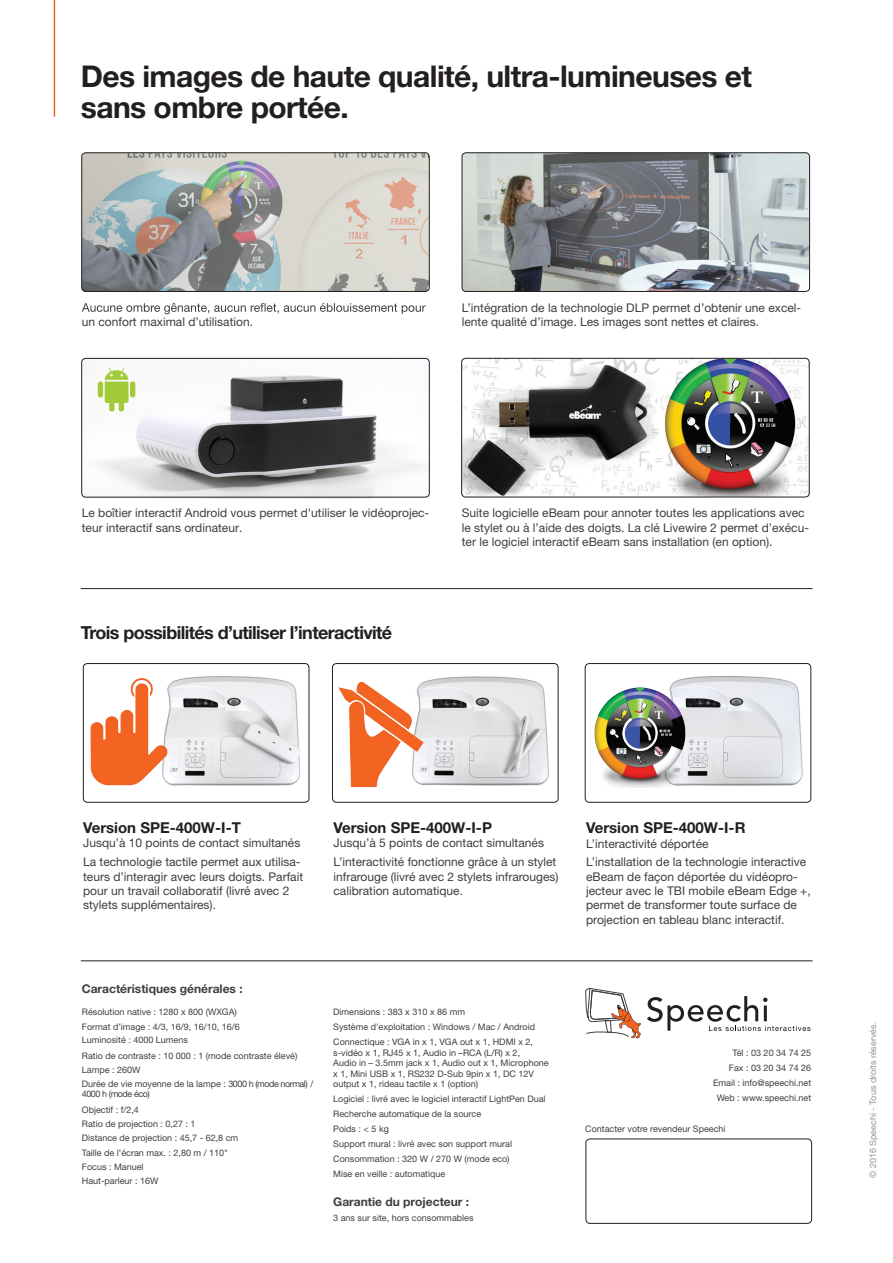
<style>
.page{position:relative;width:893px;height:1263px;background:#fff}
.page>*{position:absolute;margin:0;border:0;box-sizing:border-box;transform-origin:0 0}
.t1{font:700 30px/31.5px "Helvetica Neue LT Std";letter-spacing:-.02em;color:#231f20}
.t2{font:700 18px "Helvetica Neue LT Std";letter-spacing:-.035em;color:#231f20}
.t3{font:700 15px "Helvetica Neue LT Std";color:#231f20}
.t4{font:12px/14.4px "Helvetica Neue LT Std";color:#3e3e3f}
.t5{font:700 12px "Helvetica Neue LT Std";color:#3e3e3f}
.t6{font:9px/15px "Helvetica Neue LT Std";color:#3e3e3f}
.t7{font:9px "Helvetica Neue LT Std";color:#939598}
.t8{font:9px/15.8px "Helvetica Neue LT Std";letter-spacing:-.05em;color:#3e3e3f}
</style>
<div class="page">
<img style="left:431px;top:663px;width:128px;height:139px">
<img style="left:185px;top:663px;width:125px;height:139px">
<img style="left:634px;top:663px;width:178px;height:139px">
<img style="left:82px;top:357px;width:348px;height:142px">
<hr style="left:81px;top:960px;width:731px;height:1px;background:#231f20">
<hr style="left:81px;top:588px;width:731px;height:1px;background:#231f20">
<hr style="left:54px;top:0;width:1px;height:117px;background:#f36421">
<svg style="left:82px;top:303px;width:344px;height:11px"></svg>
<img style="left:82px;top:153px;width:347px;height:138px">
<div style="left:82px;top:153px;width:347px;height:139px;border:1px solid #231f20;border-radius:4px"></div>
<div style="left:82px;top:358px;width:347px;height:139px;border:1px solid #231f20;border-radius:4px"></div>
<img style="left:462px;top:153px;width:347px;height:138px">
<div style="left:462px;top:153px;width:348px;height:139px;border:1px solid #231f20;border-radius:4px"></div>
<img style="left:462px;top:358px;width:347px;height:139px">
<div style="left:461px;top:358px;width:348px;height:139px;border:1px solid #231f20;border-radius:4px"></div>
<div style="left:586px;top:1139px;width:226px;height:84px;border:1px solid #231f20;border-radius:4px"></div>
<svg style="left:585px;top:987px;width:56px;height:51px"></svg>
<svg style="left:647px;top:996px;width:163px;height:35px"></svg>
<div style="left:332px;top:663px;width:226px;height:139px;border:1px solid #231f20;border-radius:4px"></div>
<div style="left:585px;top:663px;width:226px;height:139px;border:1px solid #231f20;border-radius:4px"></div>
<div style="left:83px;top:663px;width:226px;height:139px;border:1px solid #231f20;border-radius:4px"></div>
<img style="left:82px;top:676px;width:103px;height:114px">
<img style="left:332px;top:680px;width:100px;height:107px">
<img style="left:586px;top:681px;width:103px;height:106px">
<svg style="left:98px;top:368px;width:37px;height:44px"></svg>
<h1 class="t1" style="left:81px;top:60px;width:673px">Des images de haute qualité, ultra-lumineuses et sans ombre portée.</h1>
<p class="t4" style="left:82px;top:314px;width:173px">un confort maximal d’utilisation.</p>
<p class="t4" style="left:462px;top:300px;width:341px">L’intégration de la technologie DLP permet d’obtenir une excel&shy;lente qualité d’image. Les images sont nettes et claires.</p>
<p class="t4" style="left:82px;top:506px;width:349px">Le boîtier interactif Android vous permet d'utiliser le vidéoprojec&shy;teur interactif sans ordinateur.</p>
<h2 class="t2" style="left:81px;top:622px;width:313px">Trois possibilités d’utiliser l’interactivité</h2>
<p class="t4" style="left:462px;top:506px;width:349px">Suite logicielle eBeam pour annoter toutes les applications avec le stylet ou à l’aide des doigts. La clé Livewire 2 permet d’exécu&shy;ter le logiciel interactif eBeam sans installation (en option).</p>
<p class="t3" style="left:83px;top:818px;width:159px">Version SPE-400W-I-T</p>
<p class="t4" style="left:83px;top:834px;width:219px;line-height:18.6px">Jusqu’à 10 points de contact simultanés<br>La technologie tactile permet aux utilisa-</p>
<p class="t4" style="left:83px;top:869px;width:222px">teurs d’interagir avec leurs doigts. Parfait pour un travail collaboratif (livré avec 2 stylets supplémentaires).</p>
<p class="t3" style="left:333px;top:818px;width:160px">Version SPE-400W-I-P</p>
<p class="t4" style="left:333px;top:834px;width:224px;line-height:18.6px">Jusqu’à 5 points de contact simultanés<br>L’interactivité fonctionne grâce à un stylet</p>
<p class="t4" style="left:333px;top:869px;width:227px">infrarouge (livré avec 2 stylets infrarouges) calibration automatique.</p>
<p class="t5" style="left:82px;top:981px;width:162px">Caractéristiques générales :</p>
<p class="t6" style="left:82px;top:1004px;width:160px">Résolution native : 1280 x 800 (WXGA)<br>Format d’image : 4/3, 16/9, 16/10, 16/6</p>
<p class="t6" style="left:82px;top:1032px;width:217px;line-height:15.8px">Luminosité : 4000 Lumens<br>Ratio de contraste : 10 000 : 1 (mode contraste élevé)</p>
<p class="t6" style="left:82px;top:1063px;width:233px;line-height:14.2px">Lampe : 260W<br>Durée de vie moyenne de la lampe : 3000 h (mode normal) /</p>
<p class="t8" style="left:82px;top:1086px;width:69px">4000 h (mode éco)<br>Objectif : f/2,4</p>
<p class="t6" style="left:82px;top:1117px;width:158px;line-height:14.2px">Ratio de projection : 0,27 : 1<br>Distance de projection : 45,7 - 62,8 cm<br>Taille de l’écran max. : 2,80 m / 110"</p>
<p class="t6" style="left:82px;top:1159px;width:78px;line-height:14.2px">Focus : Manuel<br>Haut-parleur : 16W</p>
<p class="t6" style="left:333px;top:1004px;width:203px">Dimensions : 383 x 310 x 86 mm<br>Système d'exploitation : Windows / Mac / Android<br>Connectique : VGA in x 1, VGA out x 1, HDMI x 2,</p>
<p class="t6" style="left:333px;top:1047px;width:217px;line-height:10.5px">s-vidéo x 1, RJ45 x 1, Audio in –RCA (L/R) x 2,<br>Audio in – 3.5mm jack x 1, Audio out x 1, Microphone x 1, Mini USB x 1, RS232 D-Sub 9pin x 1, DC 12V output x 1, rideau tactile x 1 (option)</p>
<p class="t6" style="left:333px;top:1091px;width:214px">Logiciel : livré avec le logiciel interactif LightPen Dual Recherche automatique de la source<br>Poids : &lt; 5 kg<br>Support mural : livré avec son support mural Consommation : 320 W / 270 W (mode eco)<br>Mise en veille : automatique</p>
<p class="t5" style="left:333px;top:1194px;width:138px">Garantie du projecteur :</p>
<p class="t6" style="left:333px;top:1210px;width:142px">3 ans sur site, hors consommables</p>
<p class="t3" style="left:586px;top:818px;width:161px">Version SPE-400W-I-R</p>
<p class="t4" style="left:586px;top:834px;width:222px;line-height:18.6px">L’interactivité déportée<br>L’installation de la technologie interactive</p>
<p class="t4" style="left:586px;top:869px;width:226px">eBeam de façon déportée du vidéopro&shy;jecteur avec le TBI mobile eBeam Edge +, permet de transformer toute surface de projection en tableau blanc interactif.</p>
<p class="t6" style="left:713px;top:1045px;width:100px;text-align:right">Tél : 03 20 34 74 25<br>Fax : 03 20 34 74 26<br>Email : info@speechi.net<br>Web : www.speechi.net</p>
<p class="t6" style="left:585px;top:1121px;width:142px">Contacter votre revendeur Speechi</p>
<p class="t7" style="left:867px;top:1178px;width:158px;rotate:-90deg">© 2016 Speechi - Tous droits réservés.</p>
</div>
